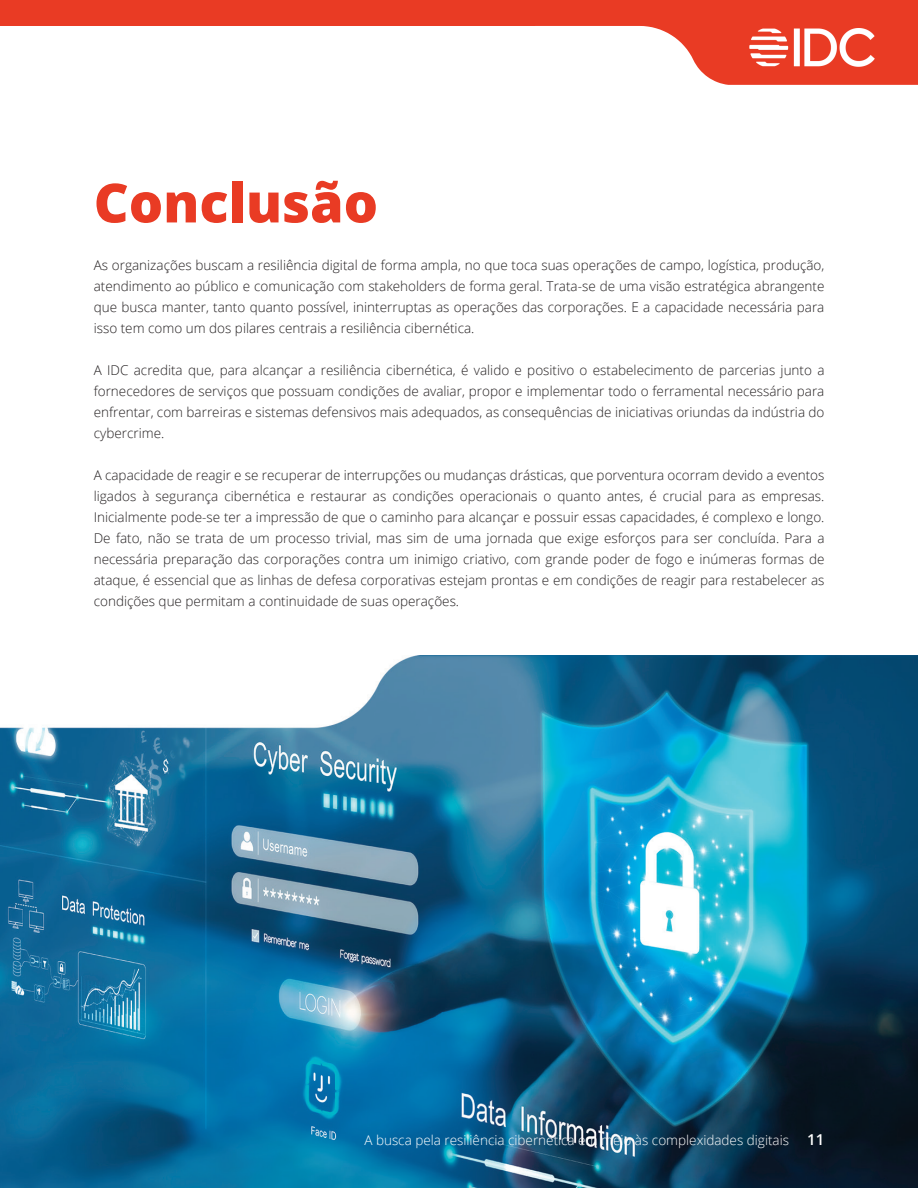
<style>
.page{position:relative;width:918px;height:1188px;background:#fff}
.page>*{position:absolute;margin:0;border:0;box-sizing:border-box;transform-origin:0 0}
.t1{font:800 54px "Open Sans";color:#e93b24}
.t2{font:300 13.5px/21px "Open Sans";color:#231f20;text-align:justify}
.t3{font:300 13.5px "Open Sans";color:#fff}
.s1{font-weight:600;font-size:15px}
</style>
<div class="page">
<img style="left:0;top:655px;width:918px;height:533px">
<svg style="left:535px;top:0;width:383px;height:85px;fill:#e93b24"></svg>
<div style="left:0;top:0;width:535px;height:26px;background:#e93b24"></div>
<img style="left:749px;top:28px;width:126px;height:38px">
<h1 class="t1" style="left:94px;top:166px;width:286px">Conclusão</h1>
<p class="t2" style="left:94px;top:254px;width:732px">As organizações buscam a resiliência digital de forma ampla, no que toca suas operações de campo, logística, produção, atendimento ao público e comunicação com stakeholders de forma geral. Trata-se de uma visão estratégica abrangente que busca manter, tanto quanto possível, ininterruptas as operações das corporações. E a capacidade necessária para isso tem como um dos pilares centrais a resiliência cibernética.</p>
<p class="t2" style="left:94px;top:359px;width:732px">A IDC acredita que, para alcançar a resiliência cibernética, é valido e positivo o estabelecimento de parcerias junto a fornecedores de serviços que possuam condições de avaliar, propor e implementar todo o ferramental necessário para enfrentar, com barreiras e sistemas defensivos mais adequados, as consequências de iniciativas oriundas da indústria do cybercrime.</p>
<p class="t2" style="left:94px;top:464px;width:732px">A capacidade de reagir e se recuperar de interrupções ou mudanças drásticas, que porventura ocorram devido a eventos ligados à segurança cibernética e restaurar as condições operacionais o quanto antes, é crucial para as empresas.<br>Inicialmente pode-se ter a impressão de que o caminho para alcançar e possuir essas capacidades, é complexo e longo.<br>De fato, não se trata de um processo trivial, mas sim de uma jornada que exige esforços para ser concluída. Para a necessária preparação das corporações contra um inimigo criativo, com grande poder de fogo e inúmeras formas de ataque, é essencial que as linhas de defesa corporativas estejam prontas e em condições de reagir para restabelecer as condições que permitam a continuidade de suas operações.</p>
<p class="t3" style="left:364px;top:1131px;width:462px">A busca pela resiliência cibernética em meio às complexidades digitais <span class="s1">11</span></p>
</div>
